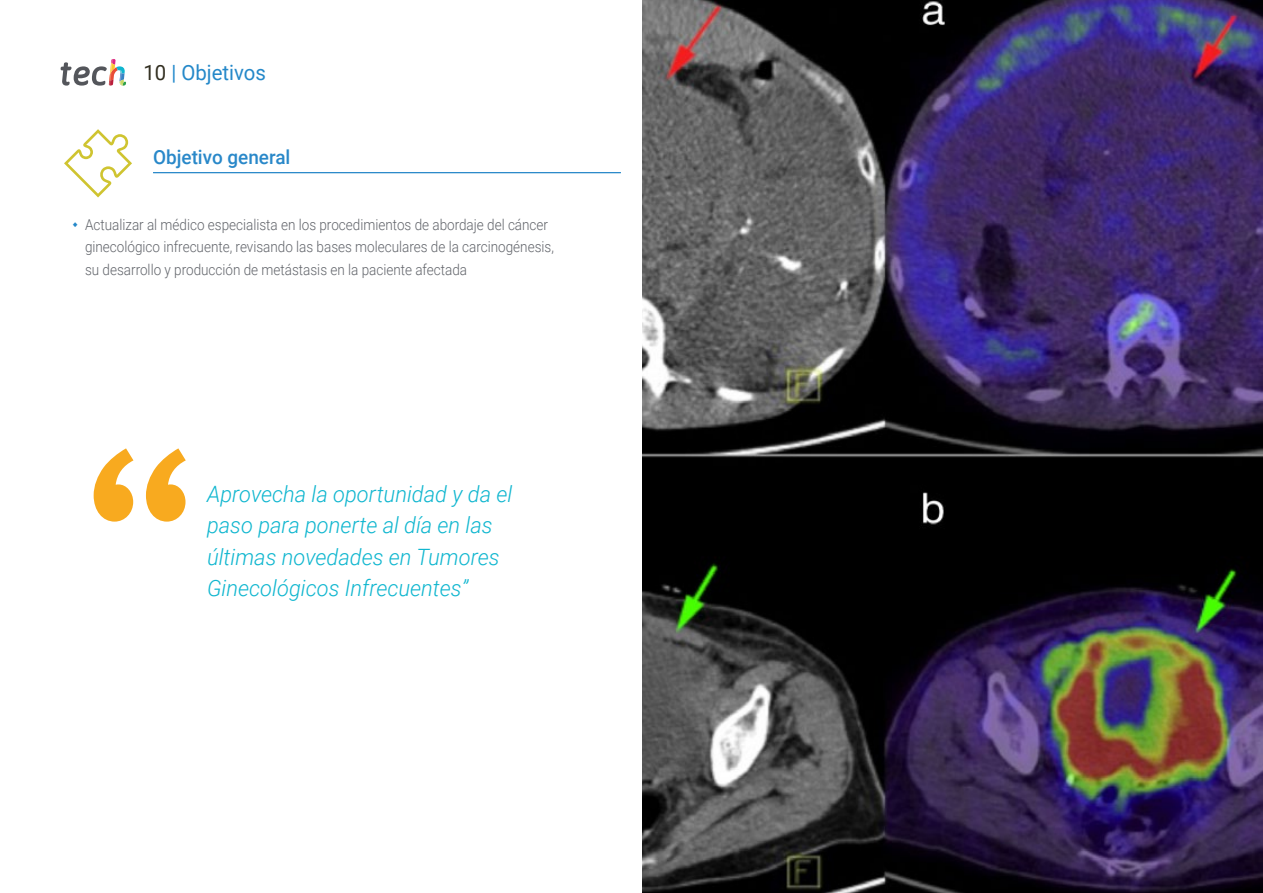
<style>
.page{position:relative;width:1263px;height:893px;background:#fff}
.page>*{position:absolute;margin:0;border:0;box-sizing:border-box;transform-origin:0 0}
.t1{font:italic 300 22.5px/31.5px "Roboto";color:#0fb6cf}
.t2{font:21px "Roboto";color:#2488c9}
.t3{font:500 19.5px "Roboto";color:#2988c9}
.t4{font:300 15px/22.5px "Roboto";color:#61646a;scale:.9 1}
.s1{color:#312e20}
.s2{color:#2289cb}
</style>
<div class="page">
<img style="left:642px;top:0;width:621px;height:893px">
<svg style="left:61px;top:59px;width:65px;height:27px"></svg>
<hr style="left:153px;top:172px;width:468px;height:1px;background:#2988c9">
<svg style="left:64px;top:129px;width:68px;height:68px"></svg>
<svg style="left:94px;top:448px;width:92px;height:74px"></svg>
<h2 class="t2" style="left:144px;top:57px;width:124px"><span class="s1">10</span> <span class="s2">|</span> Objetivos</h2>
<h3 class="t3" style="left:153px;top:144px;width:139px">Objetivo general</h3>
<p class="t4" style="left:85px;top:213px;width:522px">Actualizar al médico especialista en los procedimientos de abordaje del cáncer ginecológico infrecuente, revisando las bases moleculares de la carcinogénesis, su desarrollo y producción de metástasis en la paciente afectada</p>
<h1 class="t1" style="left:207px;top:477px;width:307px">Aprovecha la oportunidad y da el paso para ponerte al día en las últimas novedades en Tumores<br>Ginecológicos Infrecuentes”</h1>
</div>
